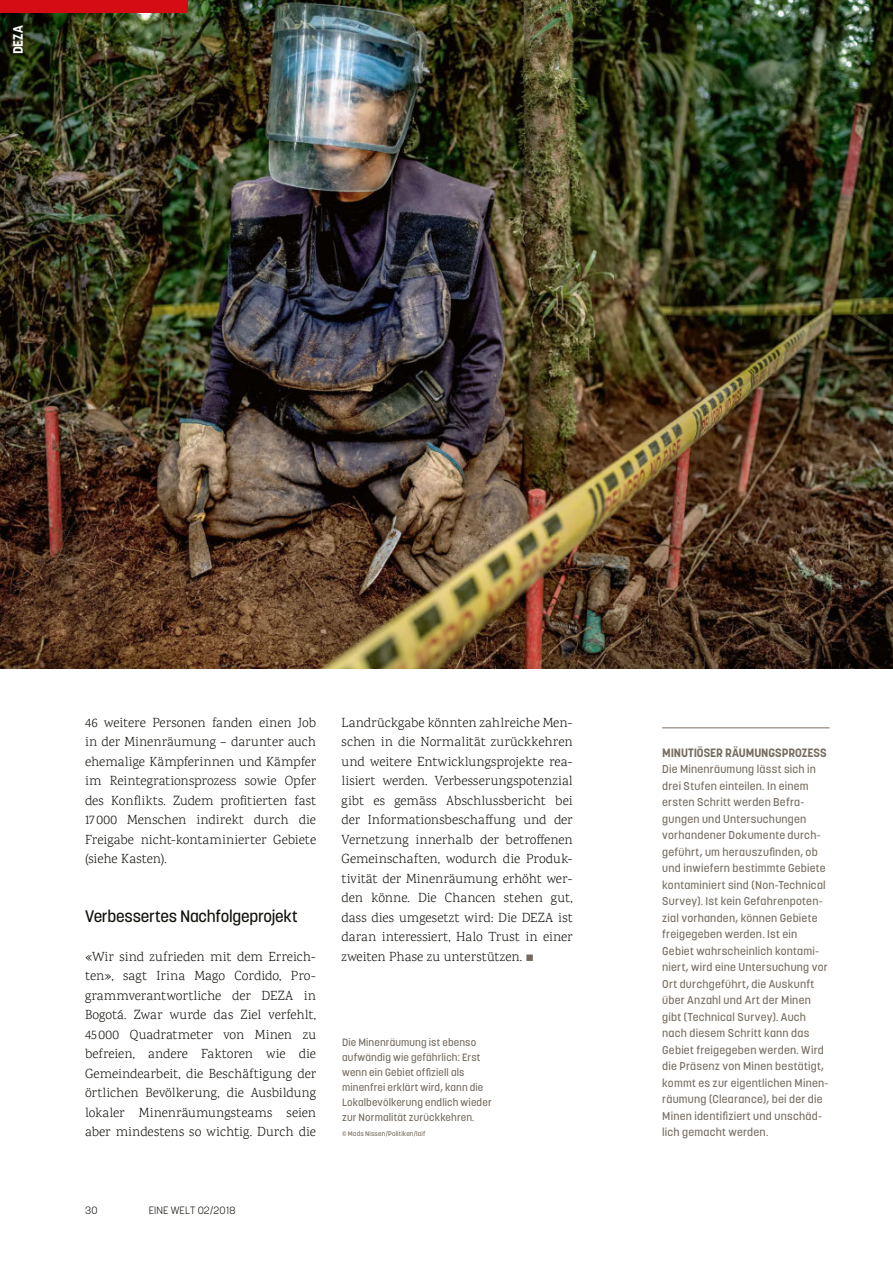
<style>
.page{position:relative;width:893px;height:1263px;background:#fff}
.page>*{position:absolute;margin:0;border:0;box-sizing:border-box;transform-origin:0 0}
.t1{font:500 16.5px "Korolev";letter-spacing:-.015em;color:#12120d}
.t2{font:300 13.5px/19.5px "Karma";letter-spacing:.01em;color:#12120d;text-align:justify}
.t3{font:700 13.5px "Korolev";color:#fff}
.t4{font:700 12px "Korolev";letter-spacing:-.005em;color:#776c60}
.t5{font:500 11.25px/16.5px "Korolev";letter-spacing:.02em;color:#776c60}
.t6{font:500 10.5px/15px "Korolev";letter-spacing:.01em;color:#776c60}
.t7{font:300 10.5px "Korolev";color:#12120d}
.t8{font:500 6.75px "Korolev";letter-spacing:.015em;color:#776c60}
</style>
<div class="page">
<img style="left:0;top:0;width:893px;height:668px">
<hr style="left:662px;top:727px;width:168px;height:1px;background:#776c60">
<div style="left:0;top:0;width:188px;height:13px;background:#d50c14"></div>
<p class="t3" style="left:10px;top:54px;width:30px;rotate:-90deg">DEZA</p>
<p class="t2" style="left:85px;top:714px;width:233px">46 weitere Personen fanden einen Job in der Minenräumung – darunter auch ehemalige Kämpferinnen und Kämpfer im Reintegrationsprozess sowie Opfer des Konflikts. Zudem profitierten fast 17 000 Menschen indirekt durch die Freigabe nicht-kontaminierter Gebiete (siehe Kasten).</p>
<p class="t1" style="left:85px;top:906px;width:214px">Verbessertes Nachfolgeprojekt</p>
<p class="t2" style="left:85px;top:948px;width:233px">«Wir sind zufrieden mit dem Erreich&shy;ten», sagt Irina Mago Cordido, Pro&shy;grammverantwortliche der DEZA in Bogotá. Zwar wurde das Ziel verfehlt, 45 000 Quadratmeter von Minen zu befreien, andere Faktoren wie die Gemeindearbeit, die Beschäftigung der örtlichen Bevölkerung, die Ausbildung lokaler Minenräumungsteams seien aber mindestens so wichtig. Durch die</p>
<p class="t2" style="left:342px;top:714px;width:233px">Landrückgabe könnten zahlreiche Men&shy;schen in die Normalität zurückkehren und weitere Entwicklungsprojekte rea&shy;lisiert werden. Verbesserungspotenzial gibt es gemäss Abschlussbericht bei der Informationsbeschaffung und der Vernetzung innerhalb der betroffenen Gemeinschaften, wodurch die Produk&shy;tivität der Minenräumung erhöht wer&shy;den könne. Die Chancen stehen gut, dass dies umgesetzt wird: Die DEZA ist daran interessiert, Halo Trust in einer zweiten Phase zu unterstützen.</p>
<p class="t6" style="left:342px;top:1035px;width:151px">Die Minenräumung ist ebenso aufwändig wie gefährlich: Erst wenn ein Gebiet offiziell als minenfrei erklärt wird, kann die<br>Lokalbevölkerung endlich wieder zur Normalität zurückkehren.</p>
<p class="t8" style="left:342px;top:1129px;width:85px">© Mads Nissen/Politiken/laif</p>
<p class="t7" style="left:85px;top:1204px;width:14px">30</p>
<p class="t7" style="left:149px;top:1204px;width:88px">EINE WELT 02/2018</p>
<p class="t4" style="left:662px;top:745px;width:166px">MINUTIÖSER RÄUMUNGSPROZESS</p>
<p class="t5" style="left:662px;top:761px;width:168px">Die Minenräumung lässt sich in drei Stufen einteilen. In einem ersten Schritt werden Befra&shy;gungen und Untersuchungen vorhandener Dokumente durch&shy;geführt, um herauszufinden, ob und inwiefern bestimmte Gebiete kontaminiert sind (Non-Technical<br>Survey). Ist kein Gefahrenpoten&shy;zial vorhanden, können Gebiete freigegeben werden. Ist ein<br>Gebiet wahrscheinlich kontami&shy;niert, wird eine Untersuchung vor<br>Ort durchgeführt, die Auskunft über Anzahl und Art der Minen gibt (Technical Survey). Auch nach diesem Schritt kann das<br>Gebiet freigegeben werden. Wird die Präsenz von Minen bestätigt, kommt es zur eigentlichen Minen&shy;räumung (Clearance), bei der die<br>Minen identifiziert und unschäd&shy;lich gemacht werden.</p>
</div>
